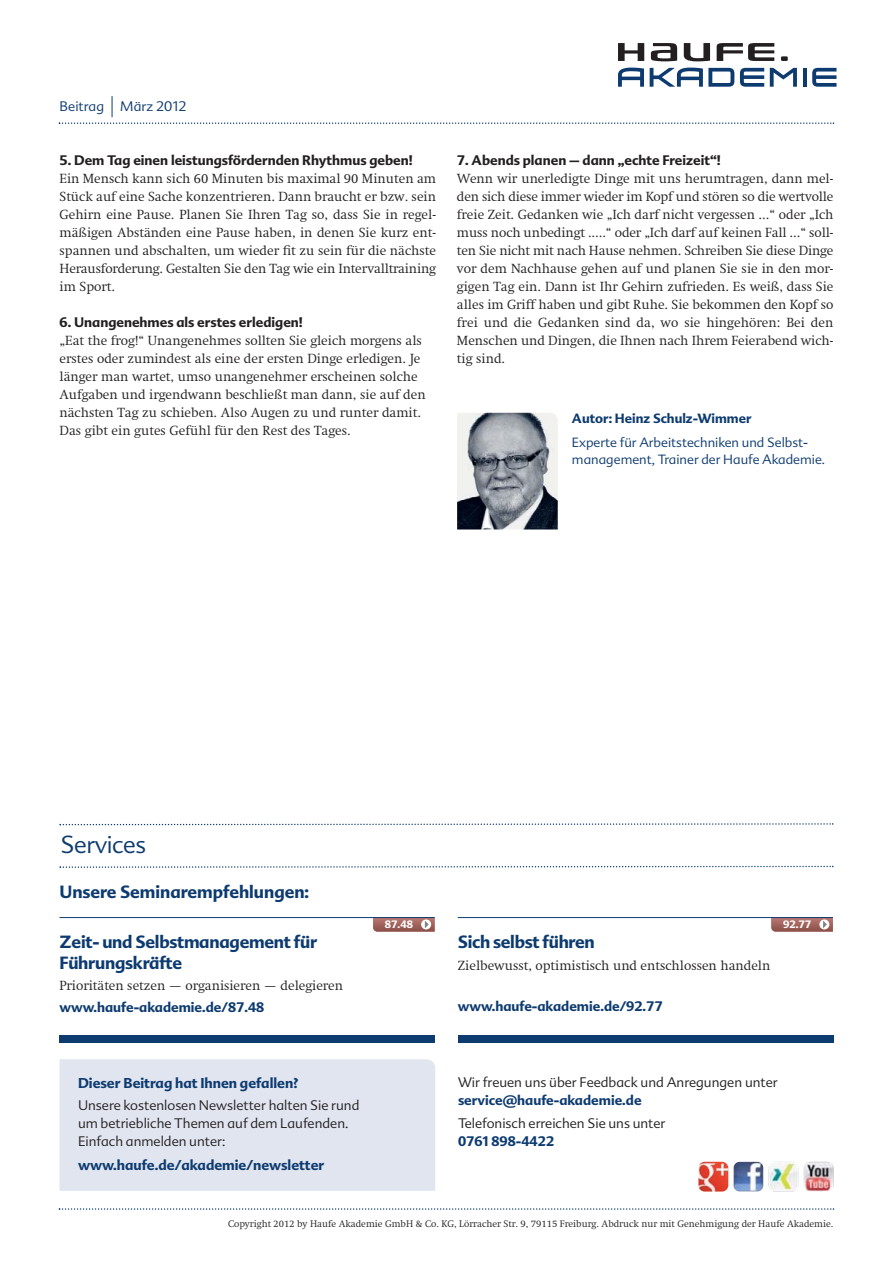
<style>
.page{position:relative;width:893px;height:1263px;background:#fff}
.page>*{position:absolute;margin:0;border:0;box-sizing:border-box;transform-origin:0 0}
.t1{font:300 24px "Advert";letter-spacing:-.015em;color:#0d3b70}
.t2{font:700 17.25px/20.7px "Advert";letter-spacing:-.015em;color:#0d3b70}
.t3{font:700 13.95px "Advert";color:#0d3b70}
.t4{font:300 13.5px/18px "Swift Com";color:#231f20;text-align:justify}
.t5{font:300 13.5px/18px "Advert";color:#231f20}
.t6{font:700 13.5px "Advert";color:#231f20}
.t7{font:700 13.5px "Advert";color:#0d3b70}
.t8{font:300 13.5px "Advert";color:#0d3b70}
.t9{font:300 13.05px/16.5px "Advert";color:#0d3b70}
.t10{font:700 13.05px "Advert";color:#0d3b70}
.t11{font:700 10.5px "Advert";color:#fff}
.t12{font:300 9.75px "Swift Com";color:#231f20}
</style>
<div class="page">
<svg style="left:684px;top:43px;width:26px;height:18px"></svg>
<svg style="left:618px;top:43px;width:26px;height:18px"></svg>
<svg style="left:717px;top:43px;width:57px;height:18px"></svg>
<svg style="left:781px;top:56px;width:7px;height:5px"></svg>
<svg style="left:651px;top:43px;width:26px;height:18px"></svg>
<hr style="left:803px;top:68px;width:4px;height:19px;background:#0d3b70">
<svg style="left:740px;top:68px;width:24px;height:19px"></svg>
<svg style="left:812px;top:68px;width:24px;height:19px"></svg>
<svg style="left:618px;top:68px;width:26px;height:19px"></svg>
<svg style="left:650px;top:68px;width:84px;height:19px"></svg>
<svg style="left:770px;top:68px;width:27px;height:19px"></svg>
<svg style="left:59px;top:96px;width:775px;height:28px"></svg>
<svg style="left:59px;top:1208px;width:775px;height:2px"></svg>
<div style="left:60px;top:1059px;width:375px;height:132px;background:#e1e5f0"></div>
<img style="left:768px;top:1162px;width:30px;height:29px;border-radius:6px">
<img style="left:804px;top:1162px;width:29px;height:29px;border-radius:6px">
<img style="left:698px;top:1162px;width:30px;height:29px">
<img style="left:733px;top:1162px;width:30px;height:29px;border-radius:6px">
<svg style="left:373px;top:918px;width:62px;height:13px"></svg>
<hr style="left:60px;top:917px;width:375px;height:1px;background:#0d3b70">
<div style="left:60px;top:1035px;width:375px;height:8px;background:#0d3b70"></div>
<svg style="left:771px;top:918px;width:62px;height:13px"></svg>
<hr style="left:458px;top:917px;width:375px;height:1px;background:#0d3b70">
<div style="left:458px;top:1035px;width:375px;height:8px;background:#0d3b70"></div>
<svg style="left:59px;top:823px;width:774px;height:3px"></svg>
<svg style="left:59px;top:865px;width:774px;height:3px"></svg>
<img style="left:457px;top:413px;width:101px;height:116px">
<p class="t8" style="left:60px;top:101px;width:129px">Beitrag März 2012</p>
<p class="t6" style="left:60px;top:154px;width:355px">5. Dem Tag einen leistungsfördernden Rhythmus geben!</p>
<p class="t4" style="left:60px;top:170px;width:378px">Ein Mensch kann sich 60 Minuten bis maximal 90 Minuten am Stück auf eine Sache konzentrieren. Dann braucht er bzw. sein Gehirn eine Pause. Planen Sie Ihren Tag so, dass Sie in regel&shy;mäßigen Abständen eine Pause haben, in denen Sie kurz ent&shy;spannen und abschalten, um wieder fit zu sein für die nächste Herausforderung. Gestalten Sie den Tag wie ein Intervalltraining im Sport.</p>
<p class="t6" style="left:60px;top:316px;width:245px">6. Unangenehmes als erstes erledigen!</p>
<p class="t4" style="left:60px;top:332px;width:368px;text-align:left">„Eat the frog!“ Unangenehmes sollten Sie gleich morgens als erstes oder zumindest als eine der ersten Dinge erledigen. Je länger man wartet, umso unangenehmer erscheinen solche Aufgaben und irgendwann beschließt man dann, sie auf den nächsten Tag zu schieben. Also Augen zu und runter damit.<br>Das gibt ein gutes Gefühl für den Rest des Tages.</p>
<p class="t6" style="left:457px;top:154px;width:265px">7. Abends planen – dann „echte Freizeit“!</p>
<p class="t4" style="left:457px;top:170px;width:378px">Wenn wir unerledigte Dinge mit uns herumtragen, dann mel&shy;den sich diese immer wieder im Kopf und stören so die wertvolle freie Zeit. Gedanken wie „Ich darf nicht vergessen ...“ oder „Ich muss noch unbedingt .....“ oder „Ich darf auf keinen Fall ...“ soll&shy;ten Sie nicht mit nach Hause nehmen. Schreiben Sie diese Dinge vor dem Nachhause gehen auf und planen Sie sie in den mor&shy;gigen Tag ein. Dann ist Ihr Gehirn zufrieden. Es weiß, dass Sie alles im Griff haben und gibt Ruhe. Sie bekommen den Kopf so frei und die Gedanken sind da, wo sie hingehören: Bei den Menschen und Dingen, die Ihnen nach Ihrem Feierabend wich&shy;tig sind.</p>
<p class="t10" style="left:572px;top:413px;width:181px">Autor: Heinz Schulz-Wimmer</p>
<p class="t9" style="left:572px;top:435px;width:255px">Experte für Arbeitstechniken und Selbst&shy;management, Trainer der Haufe Akademie.</p>
<h1 class="t1" style="left:60px;top:835px;width:87px">Services</h1>
<p class="t2" style="left:60px;top:883px;width:251px">Unsere Seminarempfehlungen:</p>
<p class="t2" style="left:60px;top:933px;width:259px">Zeit- und Selbstmanagement für<br>Führungskräfte</p>
<p class="t4" style="left:60px;top:978px;width:285px">Prioritäten setzen — organisieren — delegieren</p>
<p class="t7" style="left:60px;top:1001px;width:206px">www.haufe-akademie.de/87.48</p>
<p class="t3" style="left:78px;top:1077px;width:222px">Dieser Beitrag hat Ihnen gefallen?</p>
<p class="t5" style="left:78px;top:1097px;width:283px">Unsere kostenlosen Newsletter halten Sie rund um betriebliche Themen auf dem Laufenden.<br>Einfach anmelden unter:</p>
<p class="t3" style="left:78px;top:1160px;width:248px">www.haufe.de/akademie/newsletter</p>
<p class="t11" style="left:385px;top:920px;width:30px">87.48</p>
<p class="t2" style="left:458px;top:933px;width:139px">Sich selbst führen</p>
<p class="t4" style="left:458px;top:957px;width:314px">Zielbewusst, optimistisch und entschlossen handeln</p>
<p class="t7" style="left:458px;top:1001px;width:206px">www.haufe-akademie.de/92.77</p>
<p class="t11" style="left:783px;top:920px;width:30px">92.77</p>
<p class="t5" style="left:458px;top:1075px;width:321px">Wir freuen uns über Feedback und Anregungen unter</p>
<p class="t7" style="left:458px;top:1095px;width:185px">service@haufe-akademie.de</p>
<p class="t5" style="left:458px;top:1115px;width:209px">Telefonisch erreichen Sie uns unter</p>
<p class="t7" style="left:458px;top:1135px;width:98px">0761 898-4422</p>
<p class="t12" style="left:228px;top:1220px;width:607px">Copyright 2012 by Haufe Akademie GmbH &amp; Co. KG, Lörracher Str. 9, 79115 Freiburg. Abdruck nur mit Genehmigung der Haufe Akademie.</p>
</div>
